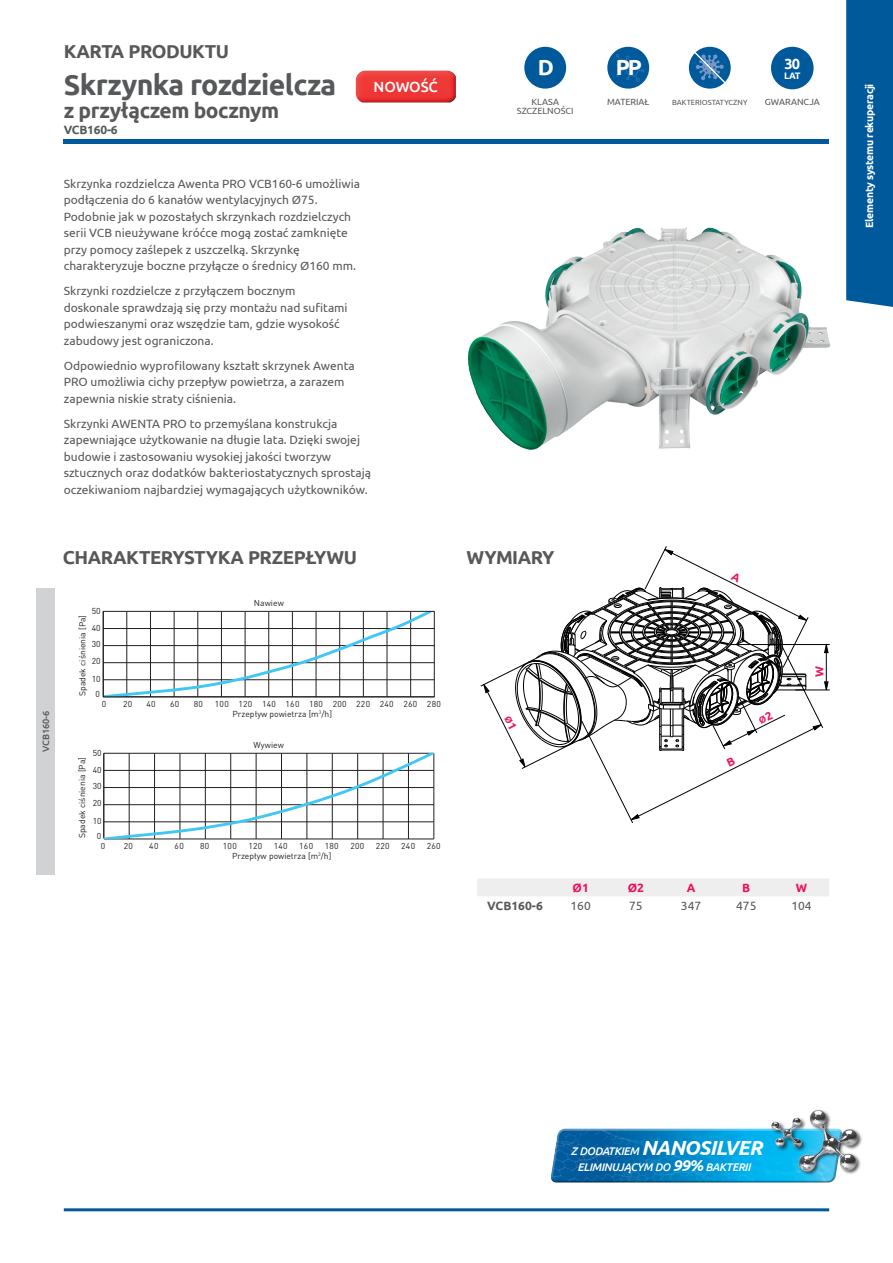
<style>
.page{position:relative;width:893px;height:1263px;background:#fff}
.page>*{position:absolute;margin:0;border:0;box-sizing:border-box;transform-origin:0 0}
.t1{font:700 28.5px "Ubuntu";letter-spacing:-.02em;color:#57585a}
.t2{font:700 21.9px "Ubuntu";color:#fff}
.t3{font:700 21px "Ubuntu";letter-spacing:-.02em;color:#57585a}
.t4{font:700 18.75px "Ubuntu";letter-spacing:-.025em;color:#57585a}
.t5{font:500 14.7px "Ubuntu";letter-spacing:-.01em;color:#fff}
.t6{font:700 14.7px "Ubuntu";color:#fff}
.t7{font:12px/16.5px "Ubuntu";color:#57585a}
.t8{font:700 12px "Ubuntu";letter-spacing:-.02em;color:#57585a}
.t9{font:700 12px "Ubuntu";color:#ee1059}
.t10{font:700 11.55px "Ubuntu";color:#ed165a}
.t11{font:italic 500 11.1px/15.8px "Ubuntu";letter-spacing:-.03em;color:#fff;text-align:center}
.t12{font:700 10.5px "Ubuntu";letter-spacing:-.025em;color:#fff}
.t13{font:700 9.3px "Ubuntu";color:#fff}
.t14{font:500 9.15px "Ubuntu";letter-spacing:-.02em;color:#57585a}
.t15{font:9px/8.9px "Ubuntu";color:#57585a;text-align:center}
.t16{font:8.55px "DIN Pro";letter-spacing:.005em;color:#231f20}
.t17{font:8.55px "DIN Pro";letter-spacing:.03em;color:#231f20}
.t18{font:7.5px "Ubuntu";color:#57585a}
.s1{font-weight:700;font-size:20.4px}
.s2{font-weight:700;font-size:15.75px}
</style>
<div class="page">
<div style="left:846px;top:0;width:47px;height:307px;background:#00599b"></div>
<hr style="left:64px;top:1208px;width:765px;height:3px;background:#00599b">
<div style="left:771px;top:47px;width:43px;height:42px;background:#00599b;border-radius:50%"></div>
<div style="left:607px;top:47px;width:42px;height:42px;background:#00599b;border-radius:50%"></div>
<svg style="left:616px;top:54px;width:29px;height:28px"></svg>
<div style="left:524px;top:47px;width:42px;height:42px;background:#00599b;border-radius:50%"></div>
<hr style="left:64px;top:139px;width:765px;height:4px;background:#00599b">
<img style="left:468px;top:227px;width:363px;height:223px">
<div style="left:477px;top:879px;width:352px;height:17px;background:#eeeeef"></div>
<div style="left:550px;top:1127px;width:294px;height:54px;background:#fff;opacity:.75"></div>
<div style="left:550px;top:1129px;width:294px;height:55px;background:#231f20;opacity:.75"></div>
<img style="left:749px;top:1109px;width:113px;height:67px">
<img style="left:765px;top:1113px;width:47px;height:45px">
<div style="left:36px;top:588px;width:19px;height:287px;background:#d1d2d4"></div>
<svg style="left:105px;top:613px;width:328px;height:82px"></svg>
<div style="left:103px;top:611px;width:332px;height:86px;border:1px solid #231f20"></div>
<hr style="left:104px;top:839px;width:330px;height:1px;background:#231f20">
<hr style="left:434px;top:753px;width:1px;height:86px;background:#231f20">
<svg style="left:104px;top:753px;width:330px;height:86px"></svg>
<hr style="left:795px;top:690px;width:35px;height:1px;background:#000001">
<hr style="left:730px;top:644px;width:100px;height:1px;background:#000001">
<svg style="left:689px;top:47px;width:42px;height:42px"></svg>
<svg style="left:692px;top:50px;width:35px;height:35px"></svg>
<img style="left:356px;top:71px;width:100px;height:31px">
<svg style="left:480px;top:546px;width:349px;height:277px"></svg>
<h3 class="t4" style="left:64px;top:39px;width:167px">KARTA PRODUKTU</h3>
<h1 class="t1" style="left:64px;top:68px;width:274px">Skrzynka rozdzielcza</h1>
<h3 class="t3" style="left:64px;top:97px;width:217px">z przyłączem bocznym</h3>
<p class="t8" style="left:64px;top:122px;width:55px">VCB160-6</p>
<p class="t5" style="left:374px;top:78px;width:66px">NOWOŚĆ</p>
<p class="t7" style="left:64px;top:175px;width:298px">Skrzynka rozdzielcza Awenta PRO VCB160-6 umożliwia podłączenia do 6 kanałów wentylacyjnych Ø75.<br>Podobnie jak w pozostałych skrzynkach rozdzielczych serii VCB nieużywane króćce mogą zostać zamknięte przy pomocy zaślepek z uszczelką. Skrzynkę charakteryzuje boczne przyłącze o średnicy Ø160 mm.</p>
<p class="t7" style="left:64px;top:283px;width:285px">Skrzynki rozdzielcze z przyłączem bocznym doskonale sprawdzają się przy montażu nad sufitami podwieszanymi oraz wszędzie tam, gdzie wysokość zabudowy jest ograniczona.</p>
<p class="t7" style="left:64px;top:357px;width:292px">Odpowiednio wyprofilowany kształt skrzynek Awenta<br>PRO umożliwia cichy przepływ powietrza, a zarazem zapewnia niskie straty ciśnienia.</p>
<p class="t7" style="left:64px;top:415px;width:309px">Skrzynki AWENTA PRO to przemyślana konstrukcja zapewniające użytkowanie na długie lata. Dzięki swojej budowie i zastosowaniu wysokiej jakości tworzyw sztucznych oraz dodatków bakteriostatycznych sprostają oczekiwaniom najbardziej wymagających użytkowników.</p>
<h2 class="t2" style="left:538px;top:54px;width:18px">D</h2>
<p class="t15" style="left:517px;top:97px;width:58px">KLASA<br>SZCZELNOŚCI</p>
<h2 class="t2" style="left:616px;top:54px;width:28px">PP</h2>
<p class="t15" style="left:607px;top:97px;width:44px">MATERIAŁ</p>
<p class="t18" style="left:672px;top:97px;width:77px">BAKTERIOSTATYCZNY</p>
<p class="t6" style="left:784px;top:55px;width:17px">30</p>
<p class="t13" style="left:784px;top:70px;width:18px">LAT</p>
<p class="t15" style="left:765px;top:97px;width:56px">GWARANCJA</p>
<p class="t14" style="left:40px;top:752px;width:42px;rotate:-90deg">VCB160-6</p>
<h3 class="t4" style="left:63px;top:545px;width:296px">CHARAKTERYSTYKA PRZEPŁYWU</h3>
<h3 class="t4" style="left:466px;top:546px;width:90px">WYMIARY</h3>
<p class="t16" style="left:92px;top:605px;width:10px">50</p>
<p class="t16" style="left:77px;top:696px;width:83px;rotate:-90deg">Spadek ciśnienia [Pa]</p>
<p class="t16" style="left:92px;top:622px;width:10px">40</p>
<p class="t16" style="left:92px;top:638px;width:10px">30</p>
<p class="t16" style="left:92px;top:655px;width:10px">20</p>
<p class="t16" style="left:92px;top:673px;width:10px">10</p>
<p class="t16" style="left:96px;top:688px;width:6px">0</p>
<p class="t16" style="left:254px;top:597px;width:31px">Nawiew</p>
<p class="t16" style="left:102px;top:698px;width:6px">0</p>
<p class="t16" style="left:123px;top:698px;width:11px">20</p>
<p class="t16" style="left:147px;top:698px;width:11px">40</p>
<p class="t16" style="left:170px;top:698px;width:11px">60</p>
<p class="t16" style="left:194px;top:698px;width:11px">80</p>
<p class="t17" style="left:215px;top:698px;width:227px">100 120 140 160 180 200 220 240 260 280</p>
<p class="t16" style="left:93px;top:747px;width:10px">50</p>
<p class="t16" style="left:76px;top:838px;width:83px;rotate:-90deg">Spadek ciśnienia [Pa]</p>
<p class="t16" style="left:93px;top:764px;width:10px">40</p>
<p class="t16" style="left:93px;top:780px;width:10px">30</p>
<p class="t16" style="left:93px;top:797px;width:10px">20</p>
<p class="t16" style="left:93px;top:815px;width:10px">10</p>
<p class="t16" style="left:97px;top:830px;width:6px">0</p>
<p class="t16" style="left:232px;top:708px;width:101px">Przepływ powietrza [m<sup>3</sup>/h]</p>
<p class="t16" style="left:254px;top:739px;width:32px">Wywiew</p>
<p class="t16" style="left:101px;top:840px;width:6px">0</p>
<p class="t16" style="left:124px;top:840px;width:11px">20</p>
<p class="t16" style="left:149px;top:840px;width:11px">40</p>
<p class="t16" style="left:175px;top:840px;width:11px">60</p>
<p class="t16" style="left:200px;top:840px;width:11px">80</p>
<p class="t16" style="left:223px;top:840px;width:15px">100</p>
<p class="t16" style="left:248px;top:840px;width:15px">120</p>
<p class="t16" style="left:274px;top:840px;width:15px">140</p>
<p class="t16" style="left:299px;top:840px;width:15px">160</p>
<p class="t16" style="left:325px;top:840px;width:15px">180</p>
<p class="t16" style="left:350px;top:840px;width:15px">200</p>
<p class="t16" style="left:376px;top:840px;width:15px">220</p>
<p class="t16" style="left:401px;top:840px;width:15px">240</p>
<p class="t16" style="left:427px;top:840px;width:15px">260</p>
<p class="t16" style="left:232px;top:850px;width:101px">Przepływ powietrza [m<sup>3</sup>/h]</p>
<p class="t10" style="left:812px;top:677px;width:12px;rotate:-90deg">W</p>
<p class="t9" style="left:572px;top:880px;width:18px">Ø1</p>
<p class="t9" style="left:628px;top:880px;width:18px">Ø2</p>
<p class="t9" style="left:687px;top:880px;width:10px">A</p>
<p class="t9" style="left:742px;top:880px;width:10px">B</p>
<p class="t9" style="left:796px;top:880px;width:13px">W</p>
<p class="t8" style="left:487px;top:898px;width:57px">VCB160-6</p>
<p class="t7" style="left:570px;top:897px;width:22px">160</p>
<p class="t7" style="left:629px;top:897px;width:15px">75</p>
<p class="t7" style="left:681px;top:897px;width:22px">347</p>
<p class="t7" style="left:736px;top:897px;width:22px">475</p>
<p class="t7" style="left:791px;top:897px;width:22px">104</p>
<p class="t12" style="left:863px;top:228px;width:146px;rotate:-90deg">Elementy systemu rekuperacji</p>
<p class="t11" style="left:571px;top:1143px;width:193px">Z DODATKIEM <span class="s1">NANOSILVER<br></span>ELIMINUJĄCYM DO <span class="s2">99%</span> BAKTERII</p>
</div>
